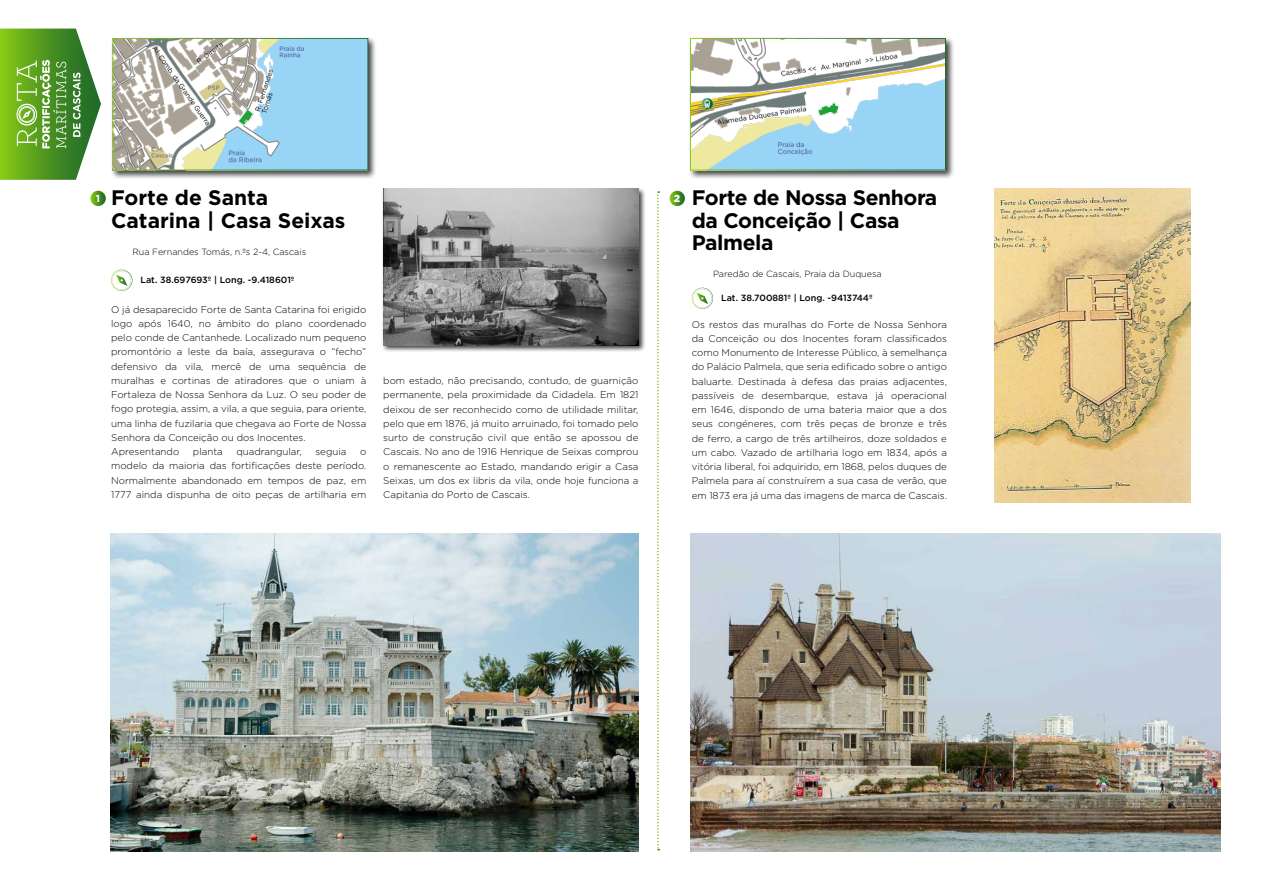
<style>
.page{position:relative;width:1263px;height:893px;background:#fff}
.page>*{position:absolute;margin:0;border:0;box-sizing:border-box;transform-origin:0 0}
.t1{font:700 21px/22.5px "Gotham";letter-spacing:-.02em;color:#000}
.t2{font:700 21px/22.5px "Gotham";color:#000}
.t3{font:700 10.2px "Gotham";color:#fff}
.t4{font:900 10.2px "Gotham";color:#fff}
.t5{font:300 9.75px/14.2px "Gotham";color:#000;text-align:justify}
.t6{font:300 9px "Gotham";color:#000}
.t7{font:500 9px "Gotham";color:#000}
</style>
<div class="page">
<svg style="left:657px;top:191px;width:2px;height:659px"></svg>
<svg style="left:0;top:29px;width:101px;height:151px;background:#76ae4c"></svg>
<div style="left:382px;top:187px;width:264px;height:166px;background:#000;opacity:.75"></div>
<img style="left:383px;top:189px;width:255px;height:156px">
<svg style="left:111px;top:270px;width:21px;height:21px"></svg>
<img style="left:110px;top:533px;width:528px;height:319px">
<svg style="left:90px;top:191px;width:16px;height:15px"></svg>
<svg style="left:692px;top:288px;width:21px;height:21px"></svg>
<img style="left:690px;top:533px;width:530px;height:319px">
<svg style="left:670px;top:191px;width:15px;height:15px"></svg>
<img style="left:995px;top:189px;width:196px;height:313px">
<div style="left:688px;top:36px;width:266px;height:143px;background:#000;opacity:.75"></div>
<img style="left:692px;top:40px;width:251px;height:128px">
<div style="left:690px;top:38px;width:255px;height:132px;border:1px solid #fff"></div>
<div style="left:111px;top:36px;width:266px;height:143px;background:#000;opacity:.75"></div>
<img style="left:115px;top:40px;width:251px;height:128px">
<p class="t3" style="left:96px;top:192px;width:6px">1</p>
<h1 class="t2" style="left:111px;top:187px;width:236px">Forte de Santa<br>Catarina | Casa Seixas</h1>
<p class="t6" style="left:132px;top:246px;width:175px">Rua Fernandes Tomás, n.ºs 2-4, Cascais</p>
<p class="t7" style="left:140px;top:274px;width:155px">Lat. 38.697693º | Long. -9.418601º</p>
<p class="t5" style="left:111px;top:302px;width:257px;text-align:left">O já desaparecido Forte de Santa Catarina foi erigido logo após 1640, no âmbito do plano coordenado pelo conde de Cantanhede. Localizado num pequeno promontório a leste da baía, assegurava o “fecho” defensivo da vila, mercê de uma sequência de muralhas e cortinas de atiradores que o uniam à Fortaleza de Nossa Senhora da Luz. O seu poder de fogo protegia, assim, a vila, a que seguia, para oriente, uma linha de fuzilaria que chegava ao Forte de Nossa Senhora da Conceição ou dos Inocentes.<br>Apresentando</p>
<p class="t5" style="left:193px;top:444px;width:31px">planta</p>
<p class="t5" style="left:236px;top:444px;width:67px">quadrangular,</p>
<p class="t5" style="left:315px;top:444px;width:32px">seguia</p>
<p class="t5" style="left:111px;top:444px;width:257px;text-indent:249px">o modelo da maioria das fortificações deste período.<br>Normalmente abandonado em tempos de paz, em 1777 ainda dispunha de oito peças de artilharia em</p>
<p class="t5" style="left:383px;top:373px;width:257px">bom estado, não precisando, contudo, de guarnição permanente, pela proximidade da Cidadela. Em 1821 deixou de ser reconhecido como de utilidade militar, pelo que em 1876, já muito arruinado, foi tomado pelo surto de construção civil que então se apossou de Cascais. No ano de 1916 Henrique de Seixas comprou o remanescente ao Estado, mandando erigir a Casa Seixas, um dos ex libris da vila, onde hoje funciona a Capitania do Porto de Cascais.</p>
<p class="t4" style="left:674px;top:192px;width:8px">2</p>
<h1 class="t1" style="left:692px;top:187px;width:247px">Forte de Nossa Senhora da Conceição | Casa<br>Palmela</h1>
<p class="t6" style="left:713px;top:269px;width:170px">Paredão de Cascais, Praia da Duquesa</p>
<p class="t7" style="left:721px;top:292px;width:153px">Lat. 38.700881º | Long. -9413744º</p>
<p class="t5" style="left:692px;top:317px;width:257px">Os restos das muralhas do Forte de Nossa Senhora da Conceição ou dos Inocentes foram classificados como Monumento de Interesse Público, à semelhança do Palácio Palmela, que seria edificado sobre o antigo baluarte. Destinada à defesa das praias adjacentes, passíveis de desembarque, estava já operacional em 1646, dispondo de uma bateria maior que a dos seus congéneres, com três peças de bronze e três de ferro, a cargo de três artilheiros, doze soldados e um cabo. Vazado de artilharia logo em 1834, após a vitória liberal, foi adquirido, em 1868, pelos duques de Palmela para aí construírem a sua casa de verão, que em 1873 era já uma das imagens de marca de Cascais.</p>
</div>
